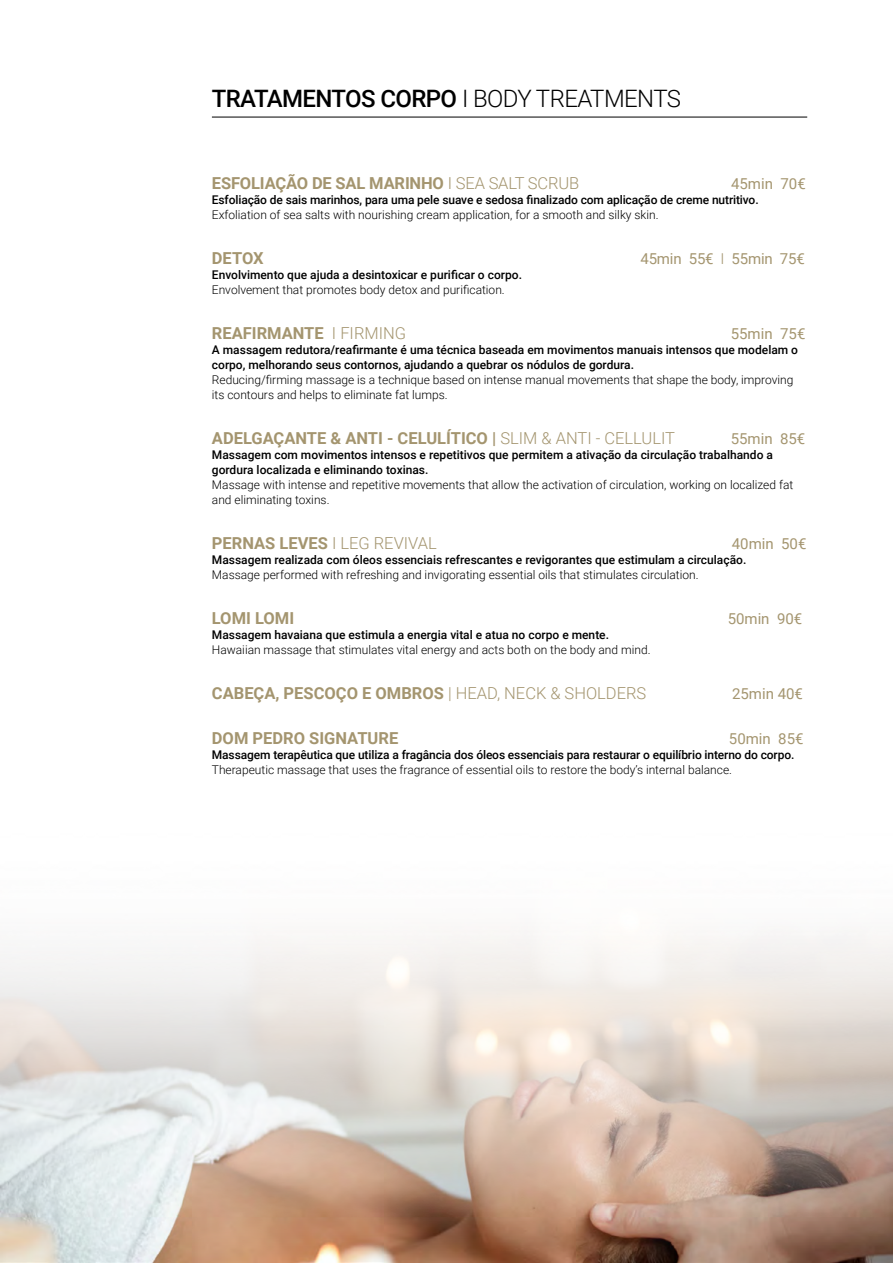
<style>
.page{position:relative;width:893px;height:1263px;background:#fff}
.page>*{position:absolute;margin:0;border:0;box-sizing:border-box;transform-origin:0 0}
.t1{font:500 24px "Roboto";letter-spacing:-.025em;color:#000}
.t2{font:700 16.5px "Roboto";color:#a4956f}
.t3{font:15px "Roboto";color:#a4956f}
.t4{font:500 12px/15px "Roboto";color:#000}
.t5{font:300 12px/15px "Roboto";color:#000}
.s1{font-weight:300}
</style>
<div class="page">
<hr style="left:212px;top:117px;width:595px;height:1px;background:#000">
<img style="left:0;top:931px;width:893px;height:332px">
<h1 class="t1" style="left:212px;top:82px;width:471px">TRATAMENTOS CORPO <span class="s1">I BODY TREATMENTS</span></h1>
<h2 class="t2" style="left:212px;top:172px;width:369px">ESFOLIAÇÃO DE SAL MARINHO <span class="s1">I SEA SALT SCRUB</span></h2>
<p class="t3" style="left:731px;top:174px;width:76px">45min 70€</p>
<p class="t4" style="left:212px;top:192px;width:548px">Esfoliação de sais marinhos, para uma pele suave e sedosa finalizado com aplicação de creme nutritivo.</p>
<p class="t5" style="left:212px;top:207px;width:448px">Exfoliation of sea salts with nourishing cream application, for a smooth and silky skin.</p>
<h2 class="t2" style="left:212px;top:247px;width:53px">DETOX</h2>
<p class="t3" style="left:640px;top:249px;width:166px">45min 55€ <span class="s1">I</span> 55min 75€</p>
<p class="t4" style="left:212px;top:267px;width:312px">Envolvimento que ajuda a desintoxicar e purificar o corpo.</p>
<p class="t5" style="left:212px;top:282px;width:294px">Envolvement that promotes body detox and purification.</p>
<h2 class="t2" style="left:212px;top:322px;width:196px">REAFIRMANTE <span class="s1">I FIRMING</span></h2>
<p class="t3" style="left:731px;top:324px;width:76px">55min 75€</p>
<p class="t4" style="left:212px;top:342px;width:588px">A massagem redutora/reafirmante é uma técnica baseada em movimentos manuais intensos que modelam o corpo, melhorando seus contornos, ajudando a quebrar os nódulos de gordura.</p>
<p class="t5" style="left:212px;top:372px;width:583px">Reducing/firming massage is a technique based on intense manual movements that shape the body, improving its contours and helps to eliminate fat lumps.</p>
<h2 class="t2" style="left:212px;top:427px;width:465px">ADELGAÇANTE &amp; ANTI - CELULÍTICO | <span class="s1">SLIM &amp; ANTI - CELLULIT</span></h2>
<p class="t3" style="left:731px;top:429px;width:76px">55min 85€</p>
<p class="t4" style="left:212px;top:447px;width:563px">Massagem com movimentos intensos e repetitivos que permitem a ativação da circulação trabalhando a gordura localizada e eliminando toxinas.</p>
<p class="t5" style="left:212px;top:477px;width:583px">Massage with intense and repetitive movements that allow the activation of circulation, working on localized fat and eliminating toxins.</p>
<h2 class="t2" style="left:212px;top:532px;width:226px">PERNAS LEVES <span class="s1">I LEG REVIVAL</span></h2>
<p class="t3" style="left:732px;top:534px;width:76px">40min 50€</p>
<p class="t4" style="left:212px;top:552px;width:536px">Massagem realizada com óleos essenciais refrescantes e revigorantes que estimulam a circulação.</p>
<p class="t5" style="left:212px;top:567px;width:488px">Massage performed with refreshing and invigorating essential oils that stimulates circulation.</p>
<h2 class="t2" style="left:212px;top:607px;width:84px">LOMI LOMI</h2>
<p class="t3" style="left:728px;top:609px;width:76px">50min 90€</p>
<p class="t4" style="left:212px;top:627px;width:399px">Massagem havaiana que estimula a energia vital e atua no corpo e mente.</p>
<p class="t5" style="left:212px;top:642px;width:440px">Hawaiian massage that stimulates vital energy and acts both on the body and mind.</p>
<h2 class="t2" style="left:212px;top:682px;width:436px">CABEÇA, PESCOÇO E OMBROS <span class="s1">| HEAD, NECK &amp; SHOLDERS</span></h2>
<p class="t3" style="left:732px;top:684px;width:72px">25min 40€</p>
<h2 class="t2" style="left:212px;top:727px;width:188px">DOM PEDRO SIGNATURE</h2>
<p class="t3" style="left:729px;top:729px;width:76px">50min 85€</p>
<p class="t4" style="left:212px;top:747px;width:584px">Massagem terapêutica que utiliza a fragância dos óleos essenciais para restaurar o equilíbrio interno do corpo.</p>
<p class="t5" style="left:212px;top:762px;width:522px">Therapeutic massage that uses the fragrance of essential oils to restore the body’s internal balance.</p>
</div>
